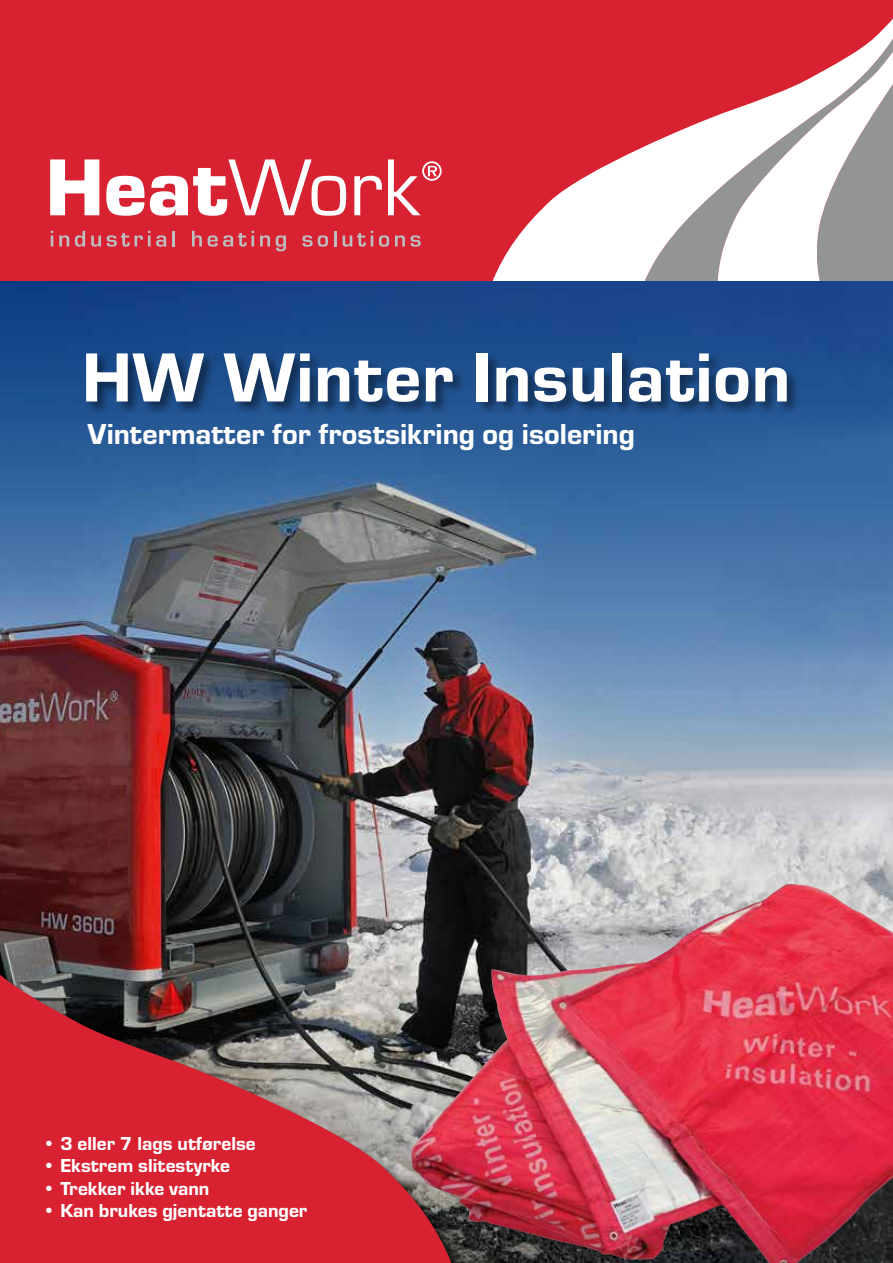
<style>
.page{position:relative;width:893px;height:1263px;background:#fff}
.page>*{position:absolute;margin:0;border:0;box-sizing:border-box;transform-origin:0 0}
.t1{font:72px "Eurostile T Heav";letter-spacing:.01em;color:#fff}
.t2{font:30px "Eurostile T Heav";color:#fff}
.t3{font:19.5px "Eurostile T Heav";color:#fff}
</style>
<div class="page">
<img style="left:0;top:281px;width:893px;height:620px">
<div style="left:0;top:0;width:893px;height:281px;background:#d82131"></div>
<svg style="left:51px;top:231px;width:2px;height:15px"></svg>
<svg style="left:59px;top:235px;width:10px;height:11px"></svg>
<svg style="left:75px;top:231px;width:10px;height:16px"></svg>
<svg style="left:91px;top:235px;width:10px;height:12px"></svg>
<svg style="left:107px;top:231px;width:59px;height:16px"></svg>
<hr style="left:172px;top:231px;width:3px;height:15px;background:#bcbec0">
<svg style="left:192px;top:231px;width:10px;height:15px"></svg>
<svg style="left:208px;top:231px;width:46px;height:16px"></svg>
<svg style="left:260px;top:235px;width:10px;height:11px"></svg>
<svg style="left:276px;top:235px;width:10px;height:16px"></svg>
<svg style="left:302px;top:235px;width:26px;height:12px"></svg>
<svg style="left:334px;top:231px;width:2px;height:15px"></svg>
<svg style="left:343px;top:231px;width:30px;height:16px"></svg>
<svg style="left:379px;top:235px;width:10px;height:12px"></svg>
<svg style="left:395px;top:235px;width:10px;height:11px"></svg>
<svg style="left:411px;top:235px;width:10px;height:12px"></svg>
<svg style="left:50px;top:159px;width:49px;height:56px"></svg>
<svg style="left:106px;top:176px;width:38px;height:40px"></svg>
<svg style="left:150px;top:159px;width:196px;height:57px"></svg>
<svg style="left:354px;top:176px;width:28px;height:39px"></svg>
<svg style="left:388px;top:159px;width:54px;height:56px"></svg>
<svg style="left:492px;top:116px;width:223px;height:165px;fill:#fff"></svg>
<svg style="left:715px;top:18px;width:178px;height:263px"></svg>
<div style="left:84px;top:352px;width:717px;height:64px;background:#000;opacity:.45"></div>
<img style="left:410px;top:884px;width:483px;height:379px">
<div style="left:0;top:921px;width:471px;height:342px;background:#000;opacity:.75"></div>
<svg style="left:0;top:901px;width:452px;height:362px;background:#9e4047"></svg>
<h1 class="t1" style="left:82px;top:338px;width:710px">HW Winter Insulation</h1>
<h2 class="t2" style="left:87px;top:418px;width:549px">Vintermatter for frostsikring og isolering</h2>
<p class="t3" style="left:43px;top:1133px;width:215px">• 3 eller 7 lags utførelse</p>
<p class="t3" style="left:43px;top:1155px;width:189px">• Ekstrem slitestyrke</p>
<p class="t3" style="left:43px;top:1178px;width:168px">• Trekker ikke vann</p>
<p class="t3" style="left:43px;top:1200px;width:266px">• Kan brukes gjentatte ganger</p>
</div>
